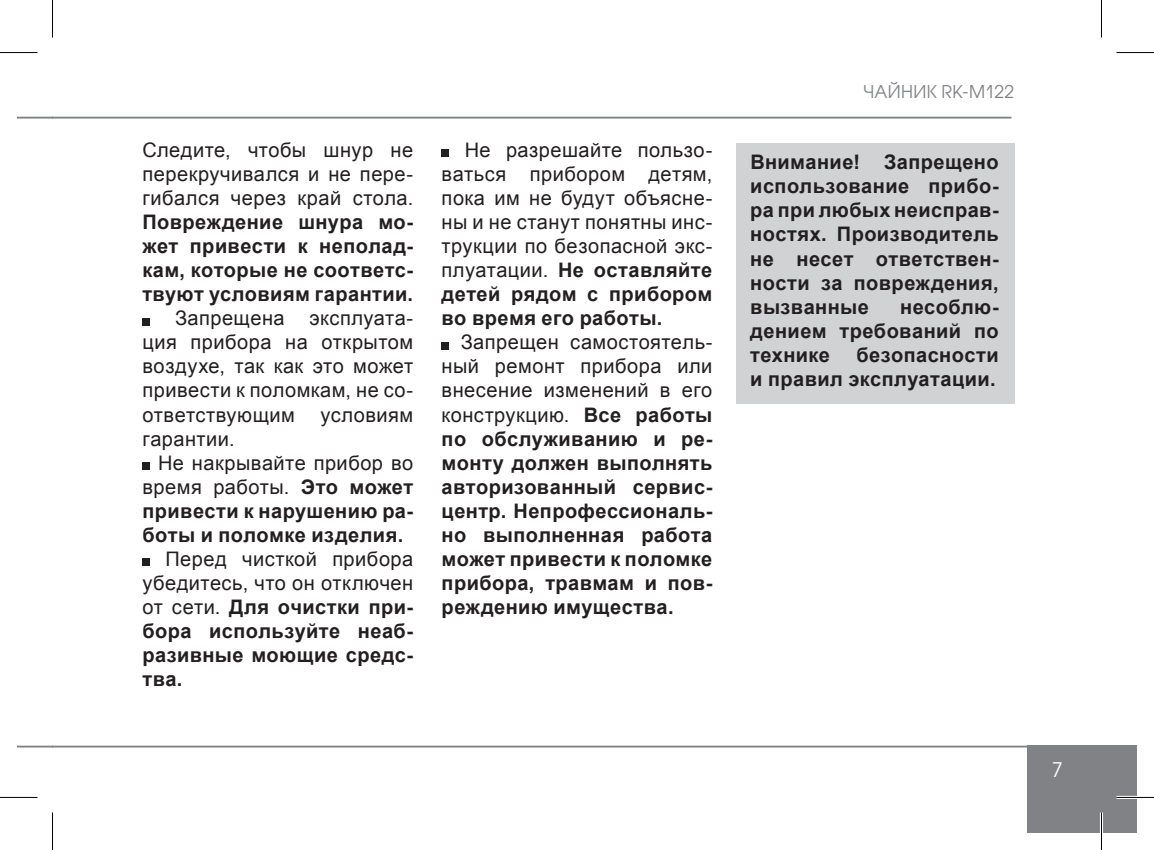
<style>
.page{position:relative;width:1154px;height:850px;background:#fff}
.page>*{position:absolute;margin:0;border:0;box-sizing:border-box;transform-origin:0 0}
.t1{font:700 20px/24px "Arial";letter-spacing:.025em;color:#231f20;text-align:justify}
.t2{font:20px/24px "Arial";letter-spacing:.025em;color:#231f20;text-align:justify}
.t3{font:20px "Avant Garde Gothic C";color:#fff}
.t4{font:17.5px "Avant Garde Gothic C";letter-spacing:.02em;color:#808285}
.s1{font-weight:700}
.s2{font-weight:400}
</style>
<div class="page">
<hr style="left:17px;top:117px;width:35px;height:1px;background:#808285">
<hr style="left:17px;top:745px;width:35px;height:2px;background:#808285">
<div style="left:1027px;top:745px;width:110px;height:87px;background:#808285"></div>
<hr style="left:52px;top:117px;width:959px;height:1px;background:#808285">
<hr style="left:52px;top:745px;width:1010px;height:2px;background:#808285">
<div style="left:736px;top:143px;width:278px;height:260px;background:#d1d2d4"></div>
<div style="left:142px;top:317px;width:8px;height:8px;background:#231f20"></div>
<div style="left:142px;top:461px;width:8px;height:8px;background:#231f20"></div>
<div style="left:142px;top:557px;width:8px;height:8px;background:#231f20"></div>
<div style="left:442px;top:149px;width:7px;height:8px;background:#231f20"></div>
<div style="left:442px;top:341px;width:7px;height:8px;background:#231f20"></div>
<hr style="left:1116px;top:795px;width:38px;height:3px;background:#fff">
<hr style="left:1100px;top:812px;width:3px;height:37px;background:#fff">
<hr style="left:0;top:52px;width:38px;height:1px;background:#000">
<hr style="left:1116px;top:52px;width:38px;height:1px;background:#000">
<hr style="left:0;top:796px;width:38px;height:1px;background:#000">
<hr style="left:1116px;top:796px;width:38px;height:1px;background:#000">
<hr style="left:52px;top:0;width:1px;height:38px;background:#000">
<hr style="left:52px;top:812px;width:1px;height:37px;background:#000">
<hr style="left:1101px;top:0;width:1px;height:38px;background:#000">
<hr style="left:1101px;top:812px;width:1px;height:37px;background:#000">
<p class="t2" style="left:142px;top:138px;width:272px">Следите, чтобы шнур не перекручивался и не пере&shy;гибался через край стола.</p>
<p class="t1" style="left:142px;top:211px;width:272px">Повреждение шнура мо&shy;жет привести к неполад&shy;кам, которые не соответс&shy;твуют условиям гарантии.</p>
<p class="t2" style="left:143px;top:306px;width:272px;text-indent:32px">Запрещена эксплуата&shy;ция прибора на открытом воздухе, так как это может привести к поломкам, не со&shy;ответствующим</p>
<p class="t2" style="left:321px;top:402px;width:94px">условиям</p>
<p class="t2" style="left:143px;top:426px;width:94px">гарантии.</p>
<p class="t2" style="left:158px;top:450px;width:257px">Не накрывайте прибор во</p>
<p class="t2" style="left:143px;top:474px;width:272px">время работы. <span class="s1">Это может</span></p>
<p class="t1" style="left:143px;top:499px;width:272px">привести к нарушению ра-</p>
<p class="t1" style="left:143px;top:523px;width:262px">боты и поломке изделия.</p>
<p class="t1" style="left:143px;top:547px;width:272px;text-indent:23px"><span class="s2">Перед чисткой прибора убедитесь, что он отключен от сети.</span> Для очистки при&shy;бора используйте неаб&shy;разивные моющие средс&shy;тва.</p>
<p class="t2" style="left:442px;top:138px;width:272px;text-indent:23px">Не разрешайте пользо&shy;ваться прибором детям, пока им не будут объясне&shy;ны и не станут понятны инс&shy;трукции по безопасной экс&shy;плуатации. <span class="s1">Не оставляйте детей рядом с прибором во время его работы.</span></p>
<p class="t1" style="left:442px;top:331px;width:272px;text-indent:19px"><span class="s2">Запрещен самостоятель&shy;ный ремонт прибора или внесение изменений в его конструкцию.</span> Все работы по обслуживанию и ре&shy;монту должен выполнять авторизованный сервис&shy;центр. Непрофессиональ&shy;но выполненная работа может привести к поломке прибора, травмам и пов&shy;реждению имущества.</p>
<p class="t4" style="left:863px;top:81px;width:152px">Чайник RK-M122</p>
<p class="t1" style="left:750px;top:151px;width:250px">Внимание! Запрещено использование прибо&shy;ра при любых неисправ&shy;ностях. Производитель не несет ответствен&shy;ности за повреждения, вызванные</p>
<p class="t1" style="left:750px;top:295px;width:250px;text-indent:150px">несоблю&shy;дением требований по технике</p>
<p class="t1" style="left:750px;top:343px;width:250px;text-align:right">безопасности<br>и правил эксплуатации.</p>
<p class="t3" style="left:1052px;top:758px;width:13px">7</p>
</div>
